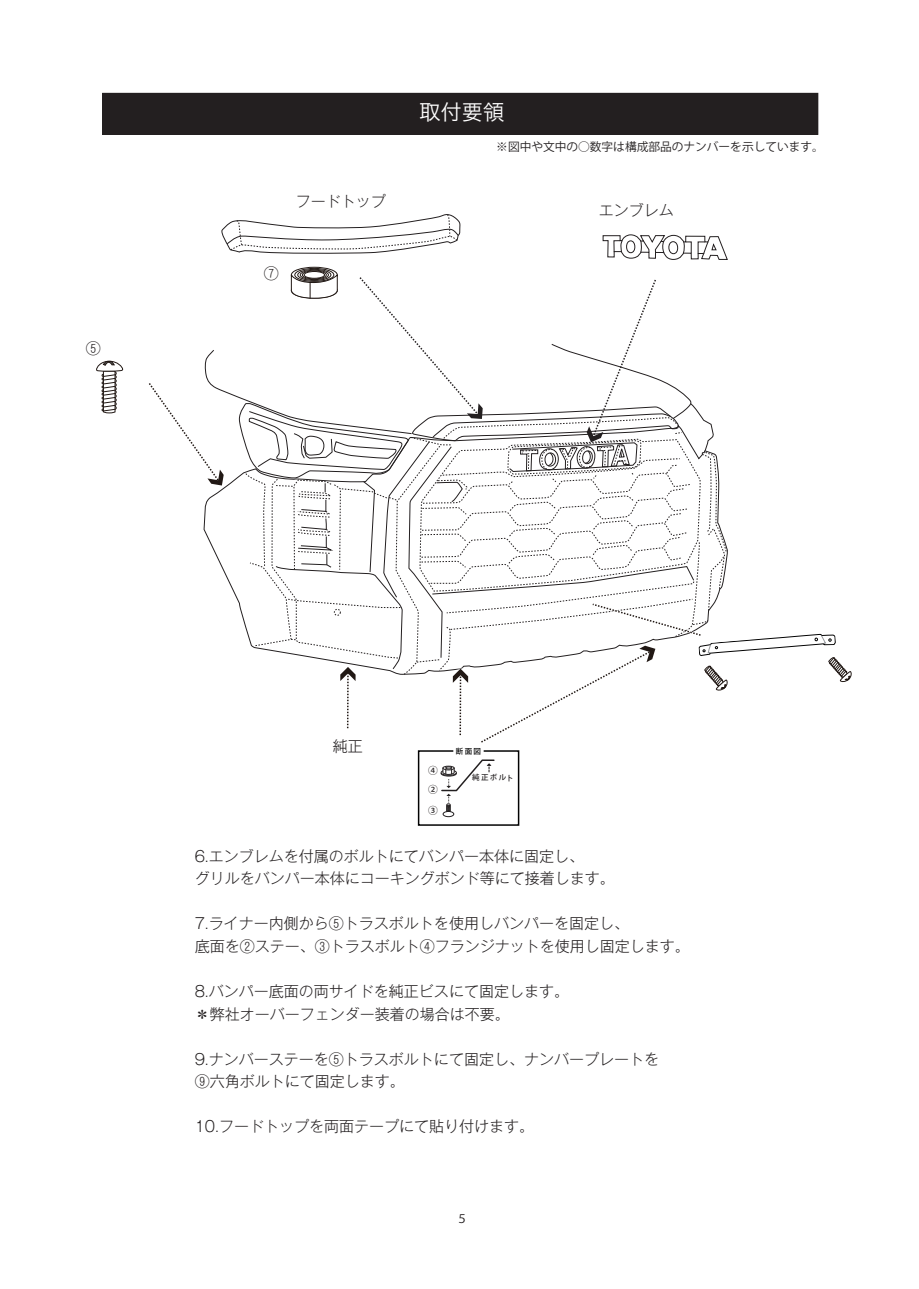
<style>
.page{position:relative;width:919px;height:1289px;background:#fff}
.page>*{position:absolute;margin:0;border:0;box-sizing:border-box;transform-origin:0 0}
.t1{font:21.3px "Hira Kaku Pro N W3";color:#fff}
.t2{font:300 15px/22.5px "Gothic MB101 Pr 6 N";color:#231f20}
.t3{font:11.7px "Koz Go Pr 6 N";color:#231f20}
.t4{font:500 9.75px/18.6px "Koz Go Pro";color:#231f20}
.t5{font:500 7.5px "Koz Go Pro";letter-spacing:.165em;color:#231f20}
.t6{font:500 7.5px "Koz Go Pro";color:#030303}
</style>
<div class="page">
<div style="left:103px;top:93px;width:714px;height:41px;background:#231f20"></div>
<div style="left:102px;top:93px;width:716px;height:42px;border:1px solid #231f20"></div>
<svg style="left:96px;top:361px;width:27px;height:52px"></svg>
<svg style="left:602px;top:234px;width:125px;height:26px"></svg>
<svg style="left:221px;top:214px;width:239px;height:40px"></svg>
<svg style="left:291px;top:267px;width:46px;height:15px"></svg>
<div style="left:291px;top:267px;width:46px;height:16px;border:1px solid #211814;border-radius:50%"></div>
<svg style="left:295px;top:268px;width:39px;height:13px"></svg>
<div style="left:294px;top:268px;width:40px;height:14px;border:1px solid #211814;border-radius:50%"></div>
<svg style="left:298px;top:269px;width:33px;height:11px"></svg>
<div style="left:297px;top:269px;width:34px;height:12px;border:1px solid #211814;border-radius:50%"></div>
<div style="left:300px;top:270px;width:29px;height:10px;border:1px solid #211814;border-radius:50%"></div>
<div style="left:302px;top:271px;width:24px;height:8px;background:#3f3733;border-radius:50%"></div>
<div style="left:302px;top:270px;width:24px;height:9px;border:1px solid #211814;border-radius:50%"></div>
<div style="left:304px;top:271px;width:21px;height:7px;border:1px solid #211814;border-radius:50%"></div>
<svg style="left:149px;top:273px;width:703px;height:553px"></svg>
<p class="t2" style="left:86px;top:335px;width:16px">⑤</p>
<p class="t2" style="left:296px;top:189px;width:91px">フードトップ</p>
<p class="t2" style="left:264px;top:260px;width:16px">⑦</p>
<h1 class="t1" style="left:419px;top:93px;width:87px">取付要領</h1>
<p class="t3" style="left:496px;top:140px;width:329px">※図中や文中の○数字は構成部品のナンバーを示しています。</p>
<p class="t2" style="left:598px;top:197px;width:76px">エンブレム</p>
<p class="t2" style="left:333px;top:733px;width:31px">純正</p>
<p class="t4" style="left:428px;top:761px;width:11px">④<br>②</p>
<p class="t4" style="left:428px;top:801px;width:11px">③</p>
<p class="t6" style="left:455px;top:746px;width:27px">断面図</p>
<p class="t5" style="left:472px;top:773px;width:43px">純正ボルト</p>
<p class="t2" style="left:195px;top:843px;width:421px">6.エンブレムを付属のボルトにてバンパー本体に固定し、<br>グリルをバンパー本体にコーキングボンド等にて接着します。</p>
<p class="t2" style="left:195px;top:911px;width:496px">7.ライナー内側から⑤トラスボルトを使用しバンパーを固定し、<br>底面を②ステー、③トラスボルト④フランジナットを使用し固定します。</p>
<p class="t2" style="left:195px;top:978px;width:376px">8.バンパー底面の両サイドを純正ビスにて固定します。＊弊社オーバーフェンダー装着の場合は不要。</p>
<p class="t2" style="left:195px;top:1046px;width:466px">9.ナンバーステーを⑤トラスボルトにて固定し、ナンバープレートを<br>⑨六角ボルトにて固定します。</p>
<p class="t2" style="left:195px;top:1113px;width:341px">10.フードトップを両面テープにて貼り付けます。</p>
<p class="t3" style="left:456px;top:1212px;width:13px">５</p>
</div>
